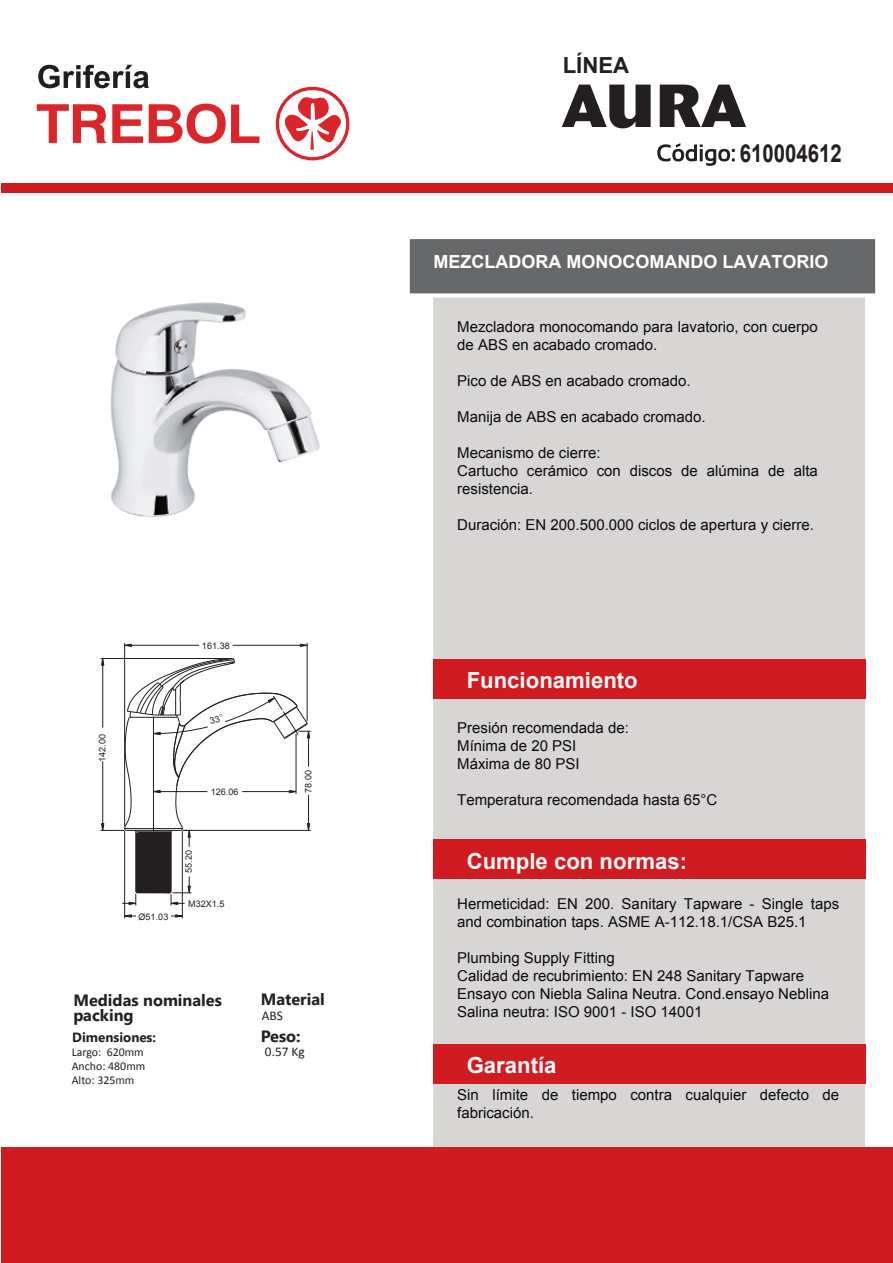
<style>
.page{position:relative;width:893px;height:1263px;background:#fff}
.page>*{position:absolute;margin:0;border:0;box-sizing:border-box;transform-origin:0 0}
.t1{font:800 60px "Cosmos BQ";color:#231f20;scale:.96 1}
.t2{font:700 24.75px "Arial";color:#231f20;scale:.82 1}
.t3{font:700 22.2px "Arial";color:#fefafb}
.t4{font:700 22.2px "Arial";color:#231f20}
.t5{font:700 18px "Arial";color:#fff}
.t6{font:700 16.35px/15px "Khmer UI";color:#231f20}
.t7{font:15px/18px "Arial";color:#0c090e}
.t8{font:700 13.35px "Khmer UI";color:#231f20}
.t9{font:13.35px "Calibri";color:#231f20}
.t10{font:11.85px/14.2px "Calibri";color:#231f20}
.t11{font:9px "Arial";color:#231f20}
.s1{font-family:"Batang"}
</style>
<div class="page">
<div style="left:433px;top:277px;width:431px;height:912px;background:#d7d6d4"></div>
<div style="left:406px;top:235px;width:473px;height:63px;background:#666869;border:4px solid #fff"></div>
<div style="left:1px;top:183px;width:892px;height:9px;background:#d01b21"></div>
<div style="left:1px;top:1148px;width:892px;height:115px;background:#d01b21"></div>
<svg style="left:657px;top:143px;width:78px;height:23px"></svg>
<div style="left:433px;top:659px;width:432px;height:39px;background:#d01b21"></div>
<div style="left:433px;top:840px;width:432px;height:39px;background:#d01b21"></div>
<div style="left:433px;top:1044px;width:432px;height:39px;background:#d01b21"></div>
<svg style="left:37px;top:104px;width:106px;height:39px"></svg>
<svg style="left:149px;top:104px;width:110px;height:40px"></svg>
<div style="left:276px;top:87px;width:73px;height:73px;border:3px solid #dc252b;border-radius:50%"></div>
<svg style="left:282px;top:93px;width:62px;height:57px"></svg>
<svg style="left:38px;top:65px;width:111px;height:23px"></svg>
<img style="left:110px;top:302px;width:210px;height:215px">
<hr style="left:124px;top:643px;width:1px;height:183px;background:#231f20">
<hr style="left:307px;top:643px;width:1px;height:78px;background:#231f20">
<hr style="left:131px;top:645px;width:68px;height:1px;background:#231f20">
<hr style="left:233px;top:645px;width:67px;height:1px;background:#231f20">
<svg style="left:125px;top:644px;width:7px;height:2px"></svg>
<svg style="left:300px;top:644px;width:8px;height:2px"></svg>
<hr style="left:124px;top:831px;width:1px;height:87px;background:#231f20">
<hr style="left:182px;top:831px;width:1px;height:87px;background:#231f20">
<svg style="left:125px;top:915px;width:11px;height:2px"></svg>
<svg style="left:171px;top:915px;width:12px;height:2px"></svg>
<svg style="left:100px;top:658px;width:211px;height:247px"></svg>
<p class="t11" style="left:202px;top:640px;width:29px">161<span class="s1">.</span>38</p>
<p class="t11" style="left:97px;top:762px;width:29px;rotate:-90deg">142<span class="s1">.</span>00</p>
<p class="t11" style="left:211px;top:786px;width:29px">126<span class="s1">.</span>06</p>
<p class="t11" style="left:139px;top:910px;width:31px">Ø51<span class="s1">.</span>03</p>
<p class="t11" style="left:183px;top:873px;width:24px;rotate:-90deg">55<span class="s1">.</span>20</p>
<p class="t11" style="left:188px;top:898px;width:38px">M32X1<span class="s1">.</span>5</p>
<p class="t11" style="left:302px;top:793px;width:24px;rotate:-90deg">78<span class="s1">.</span>00</p>
<p class="t6" style="left:73px;top:993px;width:150px">Medidas nominales packing</p>
<p class="t8" style="left:72px;top:1029px;width:85px">Dimensiones:</p>
<p class="t10" style="left:72px;top:1044px;width:75px">Largo: 620mm<br>Ancho: 480mm<br>Alto: 325mm</p>
<p class="t6" style="left:261px;top:992px;width:66px">Material</p>
<p class="t9" style="left:262px;top:1007px;width:23px">ABS</p>
<p class="t6" style="left:261px;top:1029px;width:41px">Peso:</p>
<p class="t9" style="left:265px;top:1043px;width:41px">0.57 Kg</p>
<h3 class="t4" style="left:563px;top:51px;width:68px">LÍNEA</h3>
<h1 class="t1" style="left:563px;top:70px;width:192px">AURA</h1>
<h2 class="t2" style="left:740px;top:136px;width:126px">610004612</h2>
<p class="t5" style="left:433px;top:250px;width:396px">MEZCLADORA MONOCOMANDO LAVATORIO</p>
<p class="t7" style="left:457px;top:317px;width:362px">Mezcladora monocomando para lavatorio, con cuerpo de ABS en acabado cromado.</p>
<p class="t7" style="left:457px;top:371px;width:235px">Pico de ABS en acabado cromado.</p>
<p class="t7" style="left:457px;top:407px;width:250px">Manija de ABS en acabado cromado.</p>
<p class="t7" style="left:457px;top:443px;width:362px">Mecanismo de cierre:<br>Cartucho cerámico con discos de alúmina de alta resistencia.</p>
<p class="t7" style="left:457px;top:515px;width:358px">Duración: EN 200.500.000 ciclos de apertura y cierre.</p>
<h3 class="t3" style="left:467px;top:665px;width:173px">Funcionamiento</h3>
<p class="t7" style="left:457px;top:719px;width:173px">Presión recomendada de:<br>Mínima de 20 PSI<br>Máxima de 80 PSI</p>
<p class="t7" style="left:457px;top:791px;width:262px">Temperatura recomendada hasta 65°C</p>
<h3 class="t3" style="left:467px;top:846px;width:222px">Cumple con normas:</h3>
<p class="t7" style="left:457px;top:895px;width:384px">Hermeticidad: EN 200. Sanitary Tapware - Single taps and combination taps. ASME A-112.18.1/CSA B25.1</p>
<p class="t7" style="left:457px;top:949px;width:373px">Plumbing Supply Fitting<br>Calidad de recubrimiento: EN 248 Sanitary Tapware Ensayo con Niebla Salina Neutra. Cond.ensayo Neblina Salina neutra: ISO 9001 - ISO 14001</p>
<h3 class="t3" style="left:467px;top:1050px;width:91px">Garantía</h3>
<p class="t7" style="left:457px;top:1086px;width:384px">Sin límite de tiempo contra cualquier defecto de fabricación.</p>
</div>
